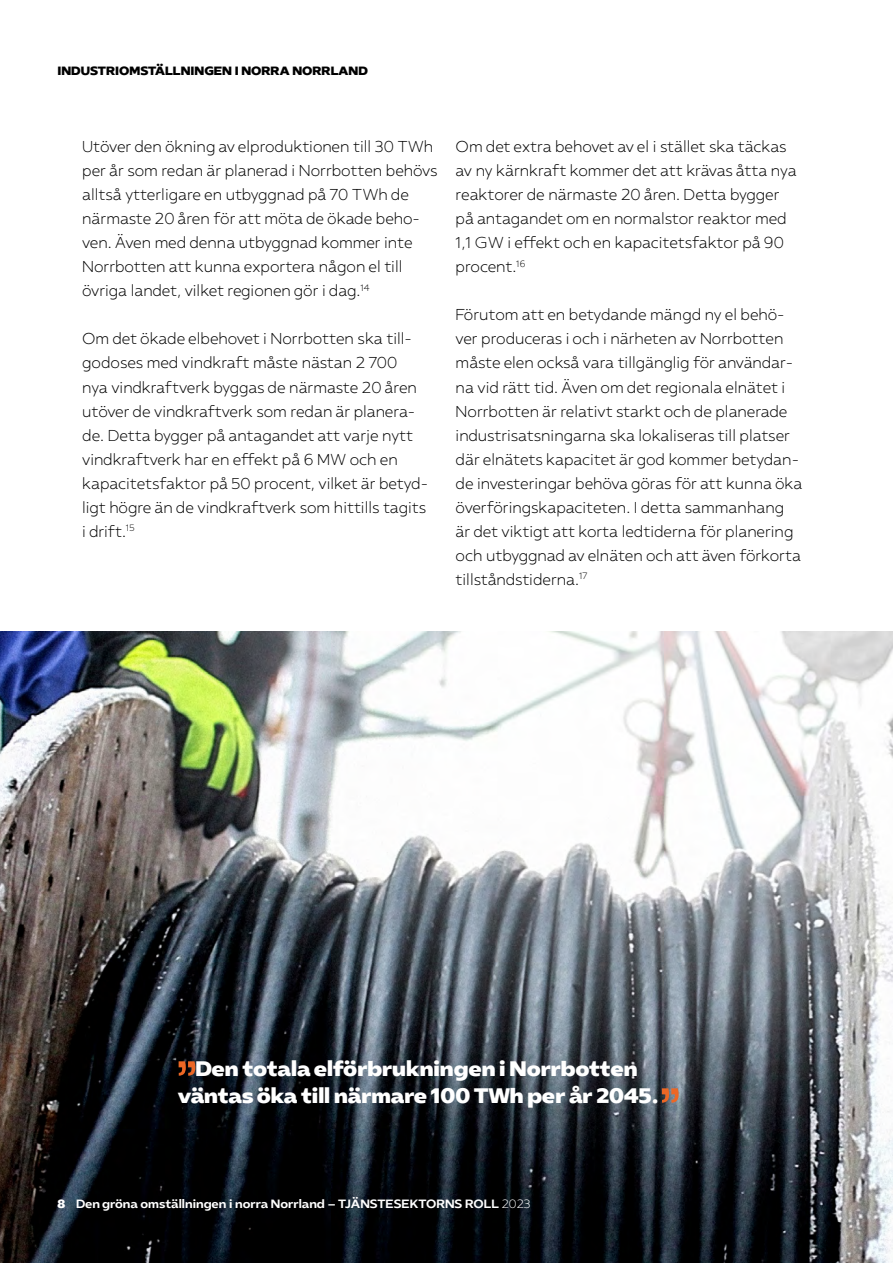
<style>
.page{position:relative;width:893px;height:1263px;background:#fff}
.page>*{position:absolute;margin:0;border:0;box-sizing:border-box;transform-origin:0 0}
.t1{font:21px/27px "Almega Sans Display";color:#fff;text-align:center}
.t2{font:300 15.75px/24px "Almega Sans";color:#000}
.t3{font:700 12px "Almega Sans";color:#fff}
.t4{font:12px "Almega Sans Display";color:#000}
.s1{font-family:"Almega Sans Display";font-weight:400}
.s2{font-weight:300}
</style>
<div class="page">
<img style="left:0;top:631px;width:893px;height:632px">
<svg style="left:179px;top:1061px;width:16px;height:15px"></svg>
<svg style="left:662px;top:1088px;width:17px;height:15px"></svg>
<p class="t4" style="left:57px;top:62px;width:312px">INDUSTRIOMSTÄLLNINGEN I NORRA NORRLAND</p>
<p class="t2" style="left:82px;top:135px;width:357px">Utöver den ökning av elproduktionen till 30 TWh per år som redan är planerad i Norrbotten behövs alltså ytterligare en utbyggnad på 70 TWh de närmaste 20 åren för att möta de ökade beho&shy;ven. Även med denna utbyggnad kommer inte Norrbotten att kunna exportera någon el till övriga landet, vilket regionen gör i dag.<sup>14</sup></p>
<p class="t2" style="left:82px;top:327px;width:347px">Om det ökade elbehovet i Norrbotten ska till&shy;godoses med vindkraft måste nästan 2 700<br>nya vindkraftverk byggas de närmaste 20 åren utöver de vindkraftverk som redan är planera&shy;de. Detta bygger på antagandet att varje nytt vindkraftverk har en effekt på 6 MW och en kapacitetsfaktor på 50 procent, vilket är betyd&shy;ligt högre än de vindkraftverk som hittills tagits i drift.<sup>15</sup></p>
<p class="t2" style="left:456px;top:135px;width:342px">Om det extra behovet av el i stället ska täckas av ny kärnkraft kommer det att krävas åtta nya reaktorer de närmaste 20 åren. Detta bygger på antagandet om en normalstor reaktor med 1,1 GW i effekt och en kapacitetsfaktor på 90 procent.<sup>16</sup></p>
<p class="t2" style="left:456px;top:303px;width:348px">Förutom att en betydande mängd ny el behö&shy;ver produceras i och i närheten av Norrbotten måste elen också vara tillgänglig för användar&shy;na vid rätt tid. Även om det regionala elnätet i Norrbotten är relativt starkt och de planerade industrisatsningarna ska lokaliseras till platser där elnätets kapacitet är god kommer betydan&shy;de investeringar behöva göras för att kunna öka överföringskapaciteten. I detta sammanhang är det viktigt att korta ledtiderna för planering och utbyggnad av elnäten och att även förkorta tillståndstiderna.<sup>17</sup></p>
<h1 class="t1" style="left:178px;top:1055px;width:482px">Den totala elförbrukningen i Norrbotten väntas öka till närmare 100 TWh per år 2045.</h1>
<p class="t3" style="left:57px;top:1196px;width:475px"><span class="s1">8</span> Den gröna omställningen i norra Norrland – TJÄNSTESEKTORNS ROLL <span class="s2">2023</span></p>
</div>
